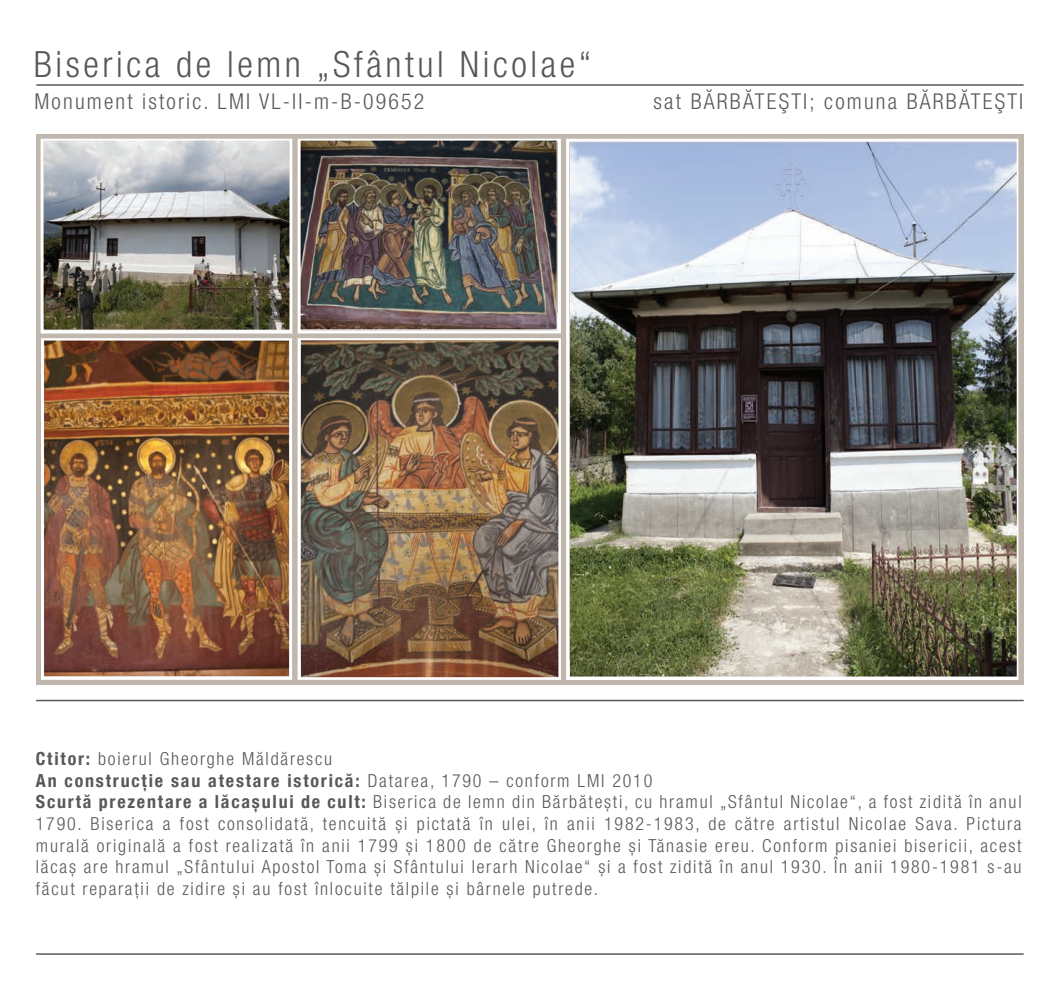
<style>
.page{position:relative;width:1060px;height:992px;background:#fff}
.page>*{position:absolute;margin:0;border:0;box-sizing:border-box;transform-origin:0 0}
.t1{font:300 condensed 36.15px "Helvetica Neue LT Com";letter-spacing:.1em;color:#57585a}
.t2{font:300 condensed 21.9px "Helvetica Neue LT Com";letter-spacing:.1em;color:#57585a}
.t3{font:300 condensed 18px/21.6px "Helvetica Neue LT Com";letter-spacing:.1em;color:#57585a}
.s1{font-weight:700}
</style>
<div class="page">
<img style="left:36px;top:84px;width:988px;height:618px">
<hr style="left:36px;top:953px;width:988px;height:2px;background:#57585a">
<h1 class="t1" style="left:34px;top:43px;width:559px">Biserica de lemn „Sfântul Nicolae“</h1>
<p class="t2" style="left:34px;top:89px;width:391px">Monument istoric. LMI VL-II-m-B-09652</p>
<p class="t2" style="left:654px;top:89px;width:371px">sat BĂRBĂTEŞTI; comuna BĂRBĂTEŞTI</p>
<p class="t3" style="left:36px;top:748px;width:987px"><span class="s1">Ctitor:</span> boierul Gheorghe Măldărescu<br><span class="s1">An construcție sau atestare istorică:</span> Datarea, 1790 – conform LMI 2010<br><span class="s1">Scurtă prezentare a lăcașului de cult:</span> Biserica de lemn din Bărbătești, cu hramul „Sfântul Nicolae“, a fost zidită în anul 1790. Biserica a fost consolidată, tencuită și pictată în ulei, în anii 1982-1983, de către artistul Nicolae Sava. Pictura murală originală a fost realizată în anii 1799 și 1800 de către Gheorghe și Tănasie ereu. Conform pisaniei bisericii, acest lăcaș are hramul „Sfântului Apostol Toma și Sfântului Ierarh Nicolae“ și a fost zidită în anul 1930. În anii 1980-1981 s-au făcut reparații de zidire și au fost înlocuite tălpile și bârnele putrede.</p>
</div>
